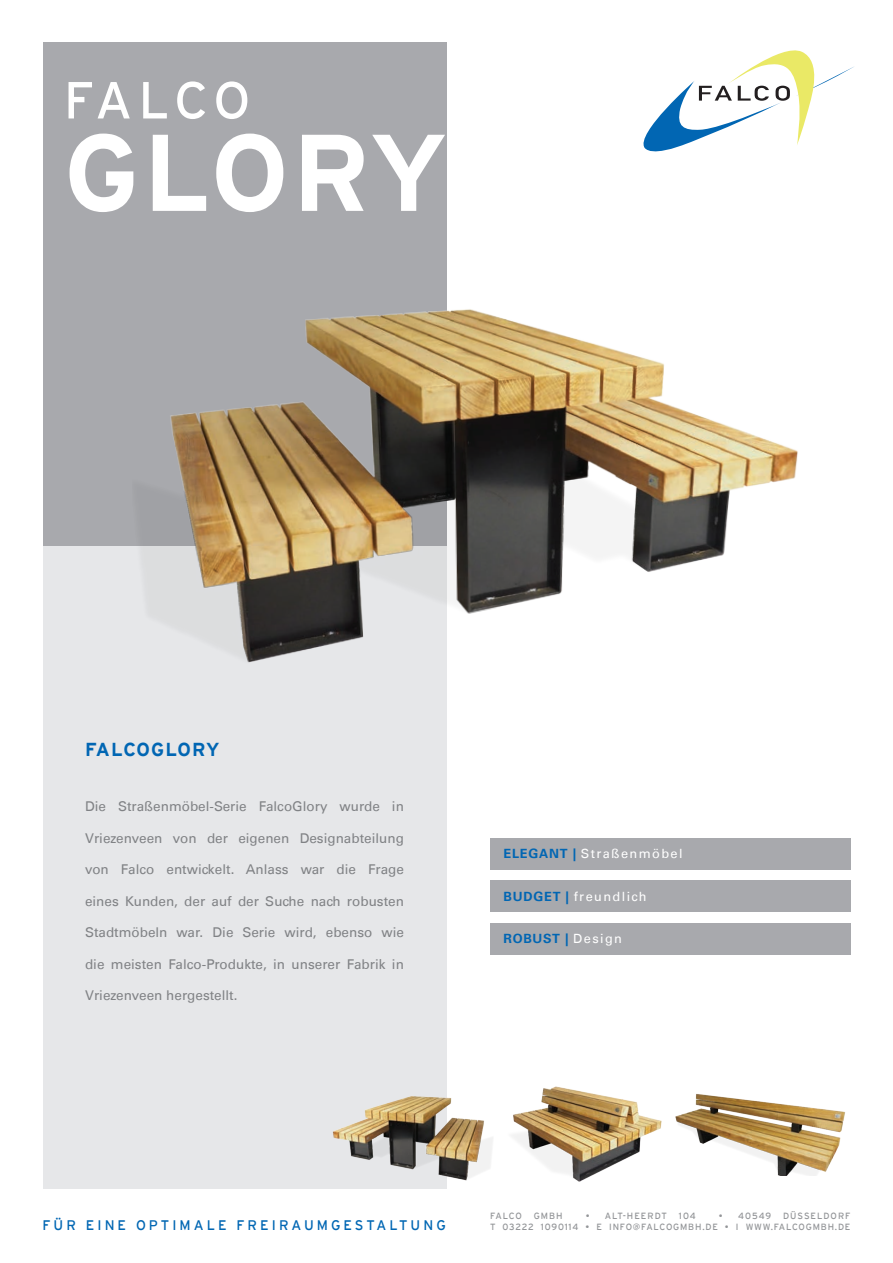
<style>
.page{position:relative;width:893px;height:1263px;background:#fff}
.page>*{position:absolute;margin:0;border:0;box-sizing:border-box;transform-origin:0 0}
.t1{font:700 108.75px "Interstate";letter-spacing:.015em;color:#fff}
.t2{font:52.05px "Interstate";letter-spacing:.095em;color:#fff}
.t3{font:700 18.75px "Interstate";letter-spacing:.035em;color:#0166b3}
.t4{font:13.8px "Interstate";letter-spacing:.22em;color:#0166b3}
.t5{font:13.5px "Univers LT";color:#808285}
.t6{font:12.75px "Univers LT";letter-spacing:.11em;color:#fff}
.t7{font:700 12.75px "Univers LT";letter-spacing:.06em;color:#0166b3}
.t8{font:9px "Interstate";letter-spacing:.09em;color:#939598}
.t9{font:9px "Interstate";letter-spacing:.11em;color:#939598}
.s1{font-weight:700;color:#0166b3}
.s2{font-weight:400;color:#fff}
</style>
<div class="page">
<div style="left:43px;top:546px;width:403px;height:643px;background:#e6e7e9"></div>
<div style="left:43px;top:43px;width:403px;height:503px;background:#a8a9ad"></div>
<svg style="left:643px;top:50px;width:211px;height:102px"></svg>
<div style="left:490px;top:838px;width:360px;height:32px;background:#a8a9ad"></div>
<div style="left:490px;top:880px;width:360px;height:32px;background:#a8a9ad"></div>
<div style="left:490px;top:923px;width:360px;height:32px;background:#a8a9ad"></div>
<img style="left:333px;top:1068px;width:160px;height:117px">
<img style="left:512px;top:1086px;width:150px;height:96px">
<img style="left:675px;top:1094px;width:170px;height:82px">
<img style="left:143px;top:199px;width:655px;height:521px">
<h2 class="t2" style="left:64px;top:71px;width:188px">FALCO</h2>
<h1 class="t1" style="left:64px;top:112px;width:385px">GLORY</h1>
<h3 class="t3" style="left:85px;top:739px;width:136px">FALCOGLORY</h3>
<p class="t5" style="left:85px;top:798px;width:320px">Die Straßenmöbel-Serie FalcoGlory wurde in</p>
<p class="t5" style="left:85px;top:830px;width:320px">Vriezenveen von der eigenen Designabteilung</p>
<p class="t5" style="left:85px;top:861px;width:320px">von Falco entwickelt. Anlass war die Frage</p>
<p class="t5" style="left:85px;top:893px;width:320px">eines Kunden, der auf der Suche nach robusten</p>
<p class="t5" style="left:85px;top:924px;width:320px">Stadtmöbeln war. Die Serie wird, ebenso wie</p>
<p class="t5" style="left:85px;top:956px;width:320px">die meisten Falco-Produkte, in unserer Fabrik in</p>
<p class="t5" style="left:85px;top:987px;width:154px">Vriezenveen hergestellt.</p>
<p class="t6" style="left:503px;top:846px;width:181px"><span class="s1">ELEGANT |</span> Straßenmöbel</p>
<p class="t6" style="left:503px;top:889px;width:145px"><span class="s1">BUDGET |</span> freundlich</p>
<p class="t7" style="left:503px;top:931px;width:120px">ROBUST | <span class="s2">Design</span></p>
<p class="t8" style="left:490px;top:1211px;width:33px">FALCO</p>
<p class="t8" style="left:534px;top:1211px;width:30px">GMBH</p>
<p class="t9" style="left:586px;top:1211px;width:83px">• ALT-HEERDT</p>
<p class="t8" style="left:679px;top:1211px;width:19px">104</p>
<p class="t8" style="left:719px;top:1211px;width:54px">• 40549</p>
<p class="t9" style="left:783px;top:1211px;width:69px">DÜSSELDORF</p>
<p class="t4" style="left:43px;top:1217px;width:405px">FÜR EINE OPTIMALE FREIRAUMGESTALTUNG</p>
<p class="t8" style="left:490px;top:1222px;width:362px">T 03222 1090114 • E INFO@FALCOGMBH.DE • I WWW.FALCOGMBH.DE</p>
</div>
